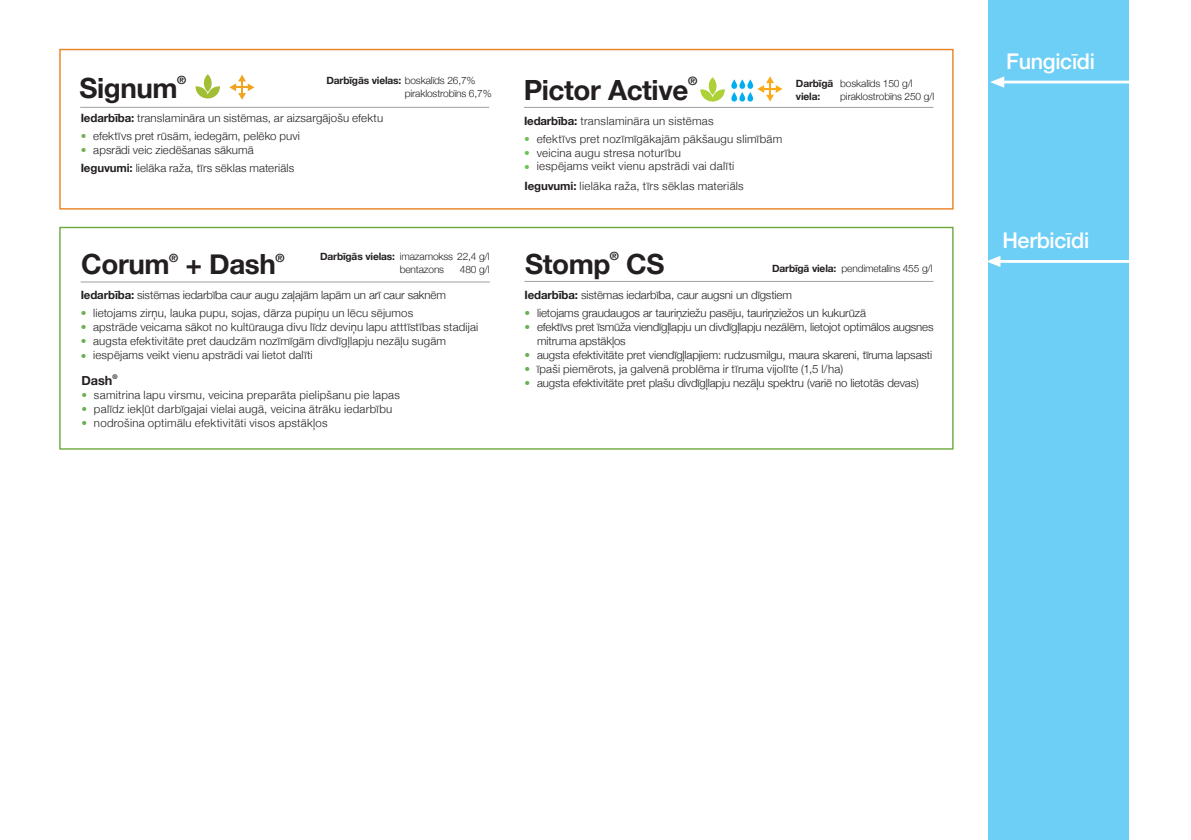
<style>
.page{position:relative;width:1191px;height:840px;background:#fff}
.page>*{position:absolute;margin:0;border:0;box-sizing:border-box;transform-origin:0 0}
.t1{font:700 27.8px "Helvetica Neue";letter-spacing:-.015em;color:#231f20}
.t2{font:500 21.6px "Helvetica Neue";letter-spacing:-.015em;color:#fff}
.t3{font:700 12.8px "Helvetica Neue";color:#231f20}
.t4{font:700 11.6px "Helvetica Neue";color:#231f20}
.t5{font:300 11.4px/14px "Helvetica Neue";letter-spacing:.015em;color:#231f20}
.t6{font:300 11.4px/18px "Helvetica Neue";letter-spacing:-.01em;color:#231f20}
.t7{font:300 11.4px/14px "Helvetica Neue";letter-spacing:-.015em;color:#231f20}
.t8{font:300 11.4px/15px "Helvetica Neue";color:#6caf55}
.t9{font:300 11.4px/14px "Helvetica Neue";color:#6fc05a}
.t10{font:700 11.2px "Helvetica Neue";color:#231f20}
.t11{font:300 10.2px "Helvetica Neue";letter-spacing:-.015em;color:#231f20}
.t12{font:700 10.2px/12.2px "Helvetica Neue";letter-spacing:-.015em;color:#231f20}
.s1{font-weight:300}
.s2{font-weight:700}
.s3{color:#71b154}
.s4{color:#6fc05a}
.s5{color:#6caf55}
</style>
<div class="page">
<hr style="left:81px;top:281px;width:409px;height:1px;background:#9d9fa2">
<div style="left:989px;top:0;width:140px;height:839px;background:#6dcff6"></div>
<hr style="left:999px;top:260px;width:139px;height:3px;background:#fff">
<svg style="left:988px;top:255px;width:12px;height:12px"></svg>
<div style="left:59px;top:227px;width:894px;height:222px;border:1px solid #6eaa3e"></div>
<hr style="left:524px;top:281px;width:409px;height:1px;background:#9d9fa2">
<hr style="left:1003px;top:81px;width:138px;height:2px;background:#fff">
<svg style="left:990px;top:76px;width:14px;height:12px"></svg>
<hr style="left:80px;top:107px;width:409px;height:1px;background:#9d9fa2">
<svg style="left:195px;top:86px;width:25px;height:13px"></svg>
<svg style="left:204px;top:74px;width:8px;height:18px"></svg>
<svg style="left:229px;top:75px;width:25px;height:25px"></svg>
<div style="left:59px;top:49px;width:894px;height:160px;border:1px solid #ea8222"></div>
<hr style="left:524px;top:107px;width:409px;height:1px;background:#9d9fa2">
<svg style="left:700px;top:89px;width:25px;height:13px"></svg>
<svg style="left:708px;top:77px;width:8px;height:18px"></svg>
<svg style="left:731px;top:92px;width:6px;height:9px"></svg>
<svg style="left:739px;top:92px;width:6px;height:9px"></svg>
<svg style="left:747px;top:92px;width:6px;height:9px"></svg>
<svg style="left:731px;top:79px;width:6px;height:10px"></svg>
<svg style="left:739px;top:79px;width:6px;height:10px"></svg>
<svg style="left:747px;top:79px;width:6px;height:10px"></svg>
<svg style="left:757px;top:76px;width:25px;height:25px"></svg>
<h2 class="t2" style="left:1006px;top:44px;width:90px">Fungicīdi</h2>
<p class="t10" style="left:177px;top:71px;width:11px">®</p>
<h1 class="t1" style="left:79px;top:66px;width:100px">Signum</h1>
<p class="t12" style="left:326px;top:75px;width:151px">Darbīgās vielas: <span class="s1">boskalīds 26,7%</span></p>
<p class="t11" style="left:405px;top:85px;width:88px">piraklostrobīns 6,7%</p>
<p class="t4" style="left:688px;top:72px;width:11px">®</p>
<h1 class="t1" style="left:523px;top:68px;width:166px">Pictor Active</h1>
<p class="t12" style="left:796px;top:78px;width:39px">Darbīgā viela:</p>
<p class="t11" style="left:840px;top:76px;width:74px">boskalīds 150 g/l</p>
<p class="t11" style="left:840px;top:88px;width:96px">piraklostrobīns 250 g/l</p>
<p class="t5" style="left:81px;top:110px;width:304px"><span class="s2">Iedarbība:</span> translamināra un sistēmas, ar aizsargājošu efektu</p>
<p class="t5" style="left:81px;top:128px;width:221px"><span class="s3">•</span> efektīvs pret rūsām, iedegām, pelēko puvi</p>
<p class="t5" style="left:81px;top:140px;width:215px;line-height:18px"><span class="s3">•</span> apsrādi veic ziedēšanas sākumā<br><span class="s2">Ieguvumi:</span> lielāka raža, tīrs sēklas materiāls</p>
<p class="t5" style="left:524px;top:113px;width:191px"><span class="s2">Iedarbība:</span> translamināra un sistēmas</p>
<p class="t5" style="left:536px;top:131px;width:247px;text-indent:-13px"><span class="s4">•</span> efektīvs pret nozīmīgākajām pākšaugu slimībām veicina augu stresa noturību<br>iespējams veikt vienu apstrādi vai dalīti</p>
<p class="t9" style="left:524px;top:145px;width:7px">• •</p>
<p class="t5" style="left:524px;top:178px;width:221px"><span class="s2">Ieguvumi:</span> lielāka raža, tīrs sēklas materiāls</p>
<h2 class="t2" style="left:1002px;top:223px;width:88px">Herbicīdi</h2>
<p class="t11" style="left:320px;top:248px;width:171px"><span class="s2">Darbīgās vielas:</span> imazamokss 22,4 g/l</p>
<h1 class="t1" style="left:81px;top:242px;width:90px">Corum</h1>
<p class="t11" style="left:400px;top:260px;width:46px">bentazons</p>
<p class="t11" style="left:460px;top:260px;width:31px">480 g/l</p>
<p class="t10" style="left:169px;top:249px;width:11px">®</p>
<h1 class="t1" style="left:186px;top:242px;width:92px">+ Dash</h1>
<p class="t10" style="left:275px;top:249px;width:11px">®</p>
<p class="t5" style="left:93px;top:305px;width:386px">lietojams zirņu, lauka pupu, sojas, dārza pupiņu un lēcu sējumos<br>apstrāde veicama sākot no kultūrauga divu līdz deviņu lapu atttīstības stadijai augsta efektivitāte pret daudzām nozīmīgām divdīgļlapju nezāļu sugām iespējams veikt vienu apstrādi vai lietot dalīti</p>
<p class="t6" style="left:81px;top:285px;width:367px"><span class="s2">Iedarbība:</span> sistēmas iedarbība caur augu zaļajām lapām un arī caur saknēm <span class="s5">•</span></p>
<p class="t8" style="left:81px;top:332px;width:7px">• •</p>
<p class="t8" style="left:81px;top:319px;width:7px">•</p>
<p class="t3" style="left:81px;top:370px;width:38px">Dash<sup>®</sup></p>
<p class="t5" style="left:81px;top:386px;width:320px"><span class="s5">•</span> samitrina lapu virsmu, veicina preparāta pielipšanu pie lapas</p>
<p class="t5" style="left:81px;top:400px;width:312px"><span class="s5">•</span> palīdz iekļūt darbīgajai vielai augā, veicina ātrāku iedarbību</p>
<p class="t5" style="left:81px;top:414px;width:248px"><span class="s5">•</span> nodrošina optimālu efektivitāti visos apstākļos</p>
<p class="t10" style="left:610px;top:246px;width:11px">®</p>
<h1 class="t1" style="left:626px;top:242px;width:40px">CS</h1>
<h1 class="t1" style="left:525px;top:242px;width:87px">Stomp</h1>
<p class="t11" style="left:772px;top:260px;width:162px"><span class="s2">Darbīgā viela:</span> pendimetalīns 455 g/l</p>
<p class="t6" style="left:524px;top:284px;width:269px"><span class="s2">Iedarbība:</span> sistēmas iedarbība, caur augsni un dīgstiem</p>
<p class="t6" style="left:524px;top:302px;width:343px"><span class="s5">•</span> lietojams graudaugos ar tauriņziežu pasēju, tauriņziežos un kukurūzā</p>
<p class="t7" style="left:537px;top:318px;width:398px;text-indent:-13px"><span class="s5">•</span> efektīvs pret īsmūža viendīgļlapju un divdīgļlapju nezālēm, lietojot optimālos augsnes mitruma apstākļos</p>
<p class="t6" style="left:524px;top:344px;width:409px"><span class="s5">•</span> augsta efektivitāte pret viendīgļlapjiem: rudzusmilgu, maura skareni, tīruma lapsasti</p>
<p class="t5" style="left:524px;top:360px;width:320px"><span class="s5">•</span> īpaši piemērots, ja galvenā problēma ir tīruma vijolīte (1,5 l/ha)</p>
<p class="t6" style="left:524px;top:372px;width:396px"><span class="s5">•</span> augsta efektivitāte pret plašu divdīgļlapju nezāļu spektru (variē no lietotās devas)</p>
</div>
